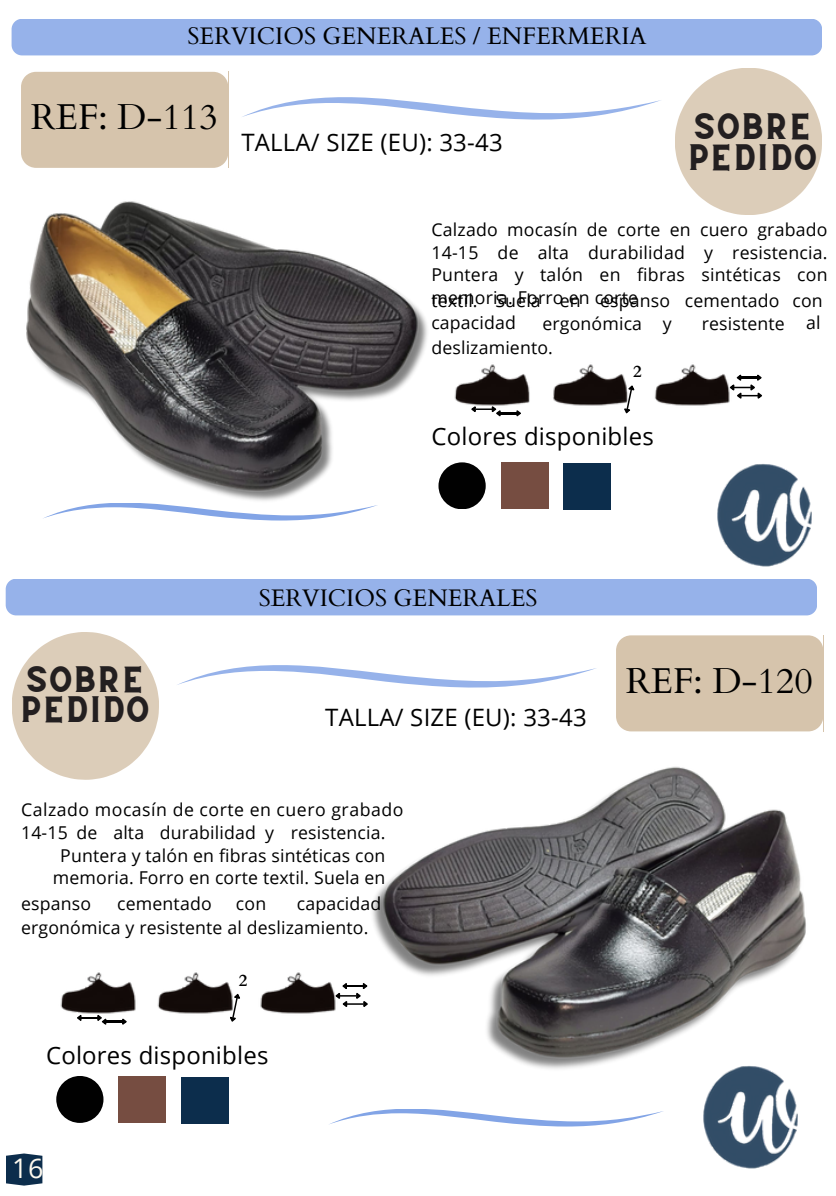
<style>
.page{position:relative;width:836px;height:1196px;background:#fff}
.page>*{position:absolute;margin:0;border:0;box-sizing:border-box;transform-origin:0 0}
.t1{font:36px "Cardo";color:#000}
.t2{font:27px "Open Sans";color:#fffaef}
.t3{font:26px/30px "CS Gordon Vintage";color:#231f20}
.t4{font:24px "Open Sans";letter-spacing:.01em;color:#000}
.t5{font:24px "Cardo";color:#000}
.t6{font:17.6px/22.4px "Open Sans";letter-spacing:.01em;color:#000;text-align:right}
.t7{font:17.6px "Open Sans";letter-spacing:.03em;color:#000}
.t8{font:700 16.8px "Cardo";color:#000}
</style>
<div class="page">
<div style="left:12px;top:19px;width:810px;height:36px;background:#96b2ea"></div>
<svg style="left:675px;top:68px;width:147px;height:147px"></svg>
<svg style="left:242px;top:97px;width:419px;height:23px"></svg>
<img style="left:717px;top:464px;width:95px;height:103px">
<div style="left:6px;top:578px;width:811px;height:37px;background:#96b2ea"></div>
<svg style="left:177px;top:665px;width:419px;height:23px"></svg>
<svg style="left:12px;top:632px;width:147px;height:147px"></svg>
<img style="left:703px;top:1094px;width:95px;height:75px">
<div style="left:21px;top:72px;width:207px;height:96px;background:#d6c4ac"></div>
<svg style="left:56px;top:1076px;width:47px;height:46px;fill:#010101"></svg>
<div style="left:119px;top:1076px;width:47px;height:46px;background:#764d41"></div>
<div style="left:181px;top:1076px;width:47px;height:47px;background:#0c2d4c"></div>
<svg style="left:329px;top:1109px;width:334px;height:17px"></svg>
<svg style="left:438px;top:462px;width:47px;height:47px;fill:#010101"></svg>
<div style="left:501px;top:462px;width:47px;height:47px;background:#764d41"></div>
<div style="left:563px;top:463px;width:47px;height:47px;background:#0c2d4c"></div>
<div style="left:616px;top:635px;width:207px;height:96px;background:#d6c4ac"></div>
<img style="left:26px;top:201px;width:402px;height:319px">
<img style="left:372px;top:766px;width:434px;height:328px">
<svg style="left:624px;top:408px;width:7px;height:5px"></svg>
<img style="left:454px;top:364px;width:276px;height:44px">
<svg style="left:230px;top:1016px;width:6px;height:5px"></svg>
<svg style="left:469px;top:405px;width:52px;height:11px"></svg>
<svg style="left:728px;top:374px;width:34px;height:27px"></svg>
<img style="left:60px;top:972px;width:276px;height:44px">
<svg style="left:6px;top:1153px;width:36px;height:32px"></svg>
<svg style="left:77px;top:1014px;width:50px;height:10px"></svg>
<svg style="left:334px;top:983px;width:34px;height:26px"></svg>
<p class="t5" style="left:188px;top:20px;width:460px">SERVICIOS GENERALES / ENFERMERIA</p>
<h2 class="t1" style="left:31px;top:93px;width:188px">REF: D-113</h2>
<p class="t4" style="left:241px;top:125px;width:263px">TALLA/ SIZE (EU): 33-43</p>
<p class="t3" style="left:687px;top:114px;width:132px;line-height:31.6px">SOBRE<br>PEDIDO</p>
<h2 class="t6" style="left:431px;top:218px;width:398px;text-align:justify">Calzado mocasín de corte en cuero grabado 14-15 de alta durabilidad y resistencia.<br>Puntera y talón en fibras sintéticas con memoria. Forro en corte</h2>
<h2 class="t6" style="left:431px;top:289px;width:86px;text-align:left">textil. capacidad</h2>
<p class="t6" style="left:495px;top:289px;width:47px">Suela</p>
<h1 class="t6" style="left:559px;top:289px;width:22px">en</h1>
<p class="t6" style="left:600px;top:289px;width:71px">espanso</p>
<p class="t6" style="left:685px;top:289px;width:96px">cementado</p>
<p class="t6" style="left:792px;top:289px;width:32px">con</p>
<p class="t6" style="left:542px;top:312px;width:101px">ergonómica</p>
<p class="t6" style="left:662px;top:312px;width:10px">y</p>
<p class="t6" style="left:701px;top:312px;width:85px">resistente</p>
<p class="t6" style="left:806px;top:311px;width:16px">al</p>
<p class="t6" style="left:431px;top:336px;width:123px">deslizamiento.</p>
<p class="t8" style="left:633px;top:360px;width:10px">2</p>
<p class="t4" style="left:431px;top:420px;width:224px">Colores disponibles</p>
<p class="t3" style="left:20px;top:668px;width:132px">SOBRE<br>PEDIDO</p>
<p class="t5" style="left:259px;top:582px;width:280px">SERVICIOS GENERALES</p>
<p class="t4" style="left:325px;top:700px;width:263px">TALLA/ SIZE (EU): 33-43</p>
<p class="t7" style="left:21px;top:797px;width:384px">Calzado mocasín de corte en cuero grabado</p>
<p class="t6" style="left:21px;top:821px;width:48px">14-15</p>
<p class="t6" style="left:76px;top:821px;width:22px">de</p>
<p class="t6" style="left:113px;top:821px;width:32px">alta</p>
<p class="t6" style="left:160px;top:821px;width:98px">durabilidad</p>
<p class="t6" style="left:265px;top:821px;width:10px">y</p>
<p class="t6" style="left:53px;top:821px;width:334px">resistencia.<br>Puntera y talón en fibras sintéticas con memoria. Forro en corte textil. Suela en</p>
<h3 class="t6" style="left:21px;top:892px;width:71px">espanso</h3>
<p class="t6" style="left:117px;top:892px;width:96px">cementado</p>
<p class="t6" style="left:236px;top:892px;width:32px">con</p>
<p class="t6" style="left:297px;top:892px;width:86px">capacidad</p>
<h2 class="t6" style="left:21px;top:915px;width:349px">ergonómica y resistente al deslizamiento.</h2>
<p class="t8" style="left:239px;top:969px;width:10px">2</p>
<p class="t4" style="left:46px;top:1038px;width:224px">Colores disponibles</p>
<p class="t2" style="left:12px;top:1149px;width:33px">16</p>
<p class="t1" style="left:626px;top:657px;width:188px">REF: D-120</p>
</div>
